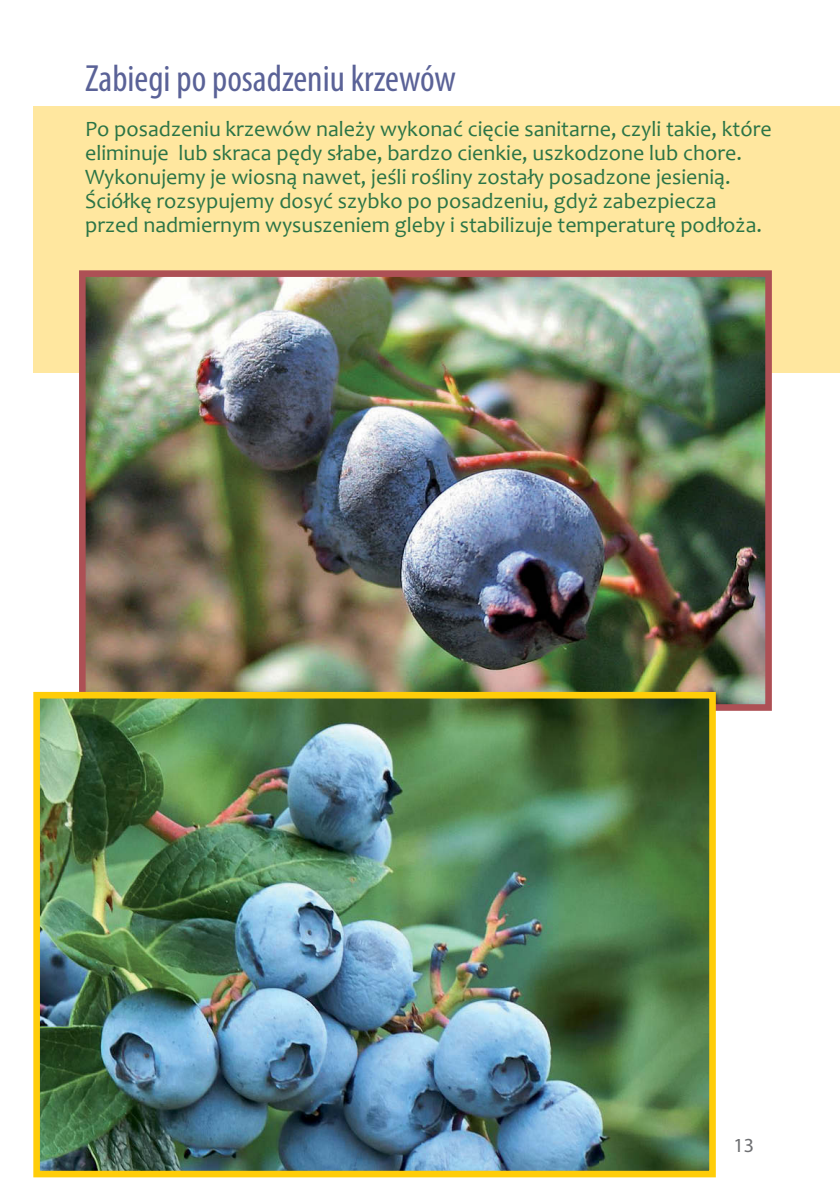
<style>
.page{position:relative;width:840px;height:1191px;background:#fff}
.page>*{position:absolute;margin:0;border:0;box-sizing:border-box;transform-origin:0 0}
.tytul1{font:condensed 38px "Myriad Pro";color:#5a6297}
.wyrozniony{font:22px/24px "Candara";color:#2b7446}
.t1{font:20px "Myriad Pro";color:#6d6e71}
</style>
<div class="page">
<div style="left:33px;top:106px;width:806px;height:267px;background:#ffe79f"></div>
<img style="left:87px;top:278px;width:676px;height:425px">
<div style="left:79px;top:270px;width:692px;height:441px;border:7px solid #ad5055"></div>
<img style="left:41px;top:700px;width:666px;height:469px">
<div style="left:33px;top:692px;width:682px;height:485px;border:7px solid #ffcd09"></div>
<p class="tytul1" style="left:85px;top:55px;width:372px">Zabiegi po posadzeniu krzewów</p>
<p class="wyrozniony" style="left:85px;top:117px;width:687px">Po posadzeniu krzewów należy wykonać cięcie sanitarne, czyli takie, które eliminuje lub skraca pędy słabe, bardzo cienkie, uszkodzone lub chore.<br>Wykonujemy je wiosną nawet, jeśli rośliny zostały posadzone jesienią.<br>Ściółkę rozsypujemy dosyć szybko po posadzeniu, gdyż zabezpiecza przed nadmiernym wysuszeniem gleby i stabilizuje temperaturę podłoża.</p>
<p class="t1" style="left:733px;top:1133px;width:22px">13</p>
</div>
